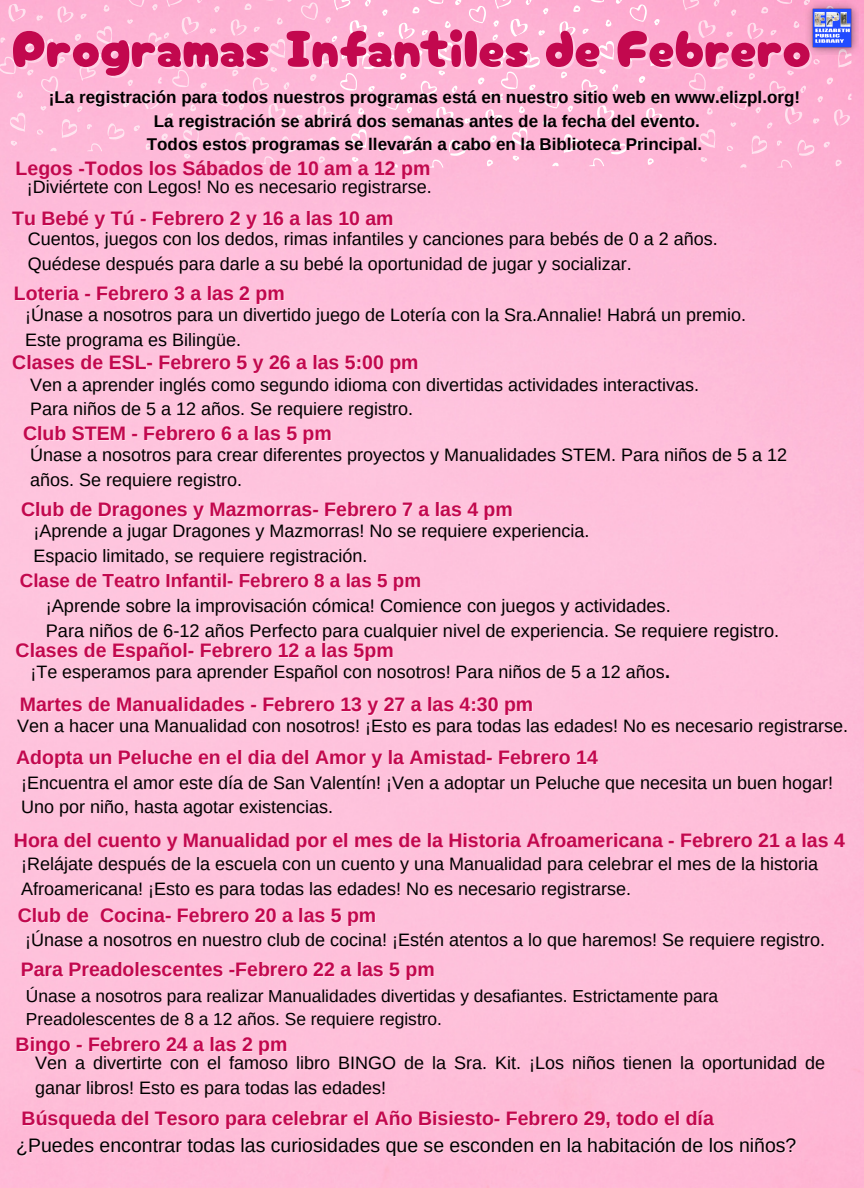
<style>
.page{position:relative;width:864px;height:1188px;background:#fff}
.page>*{position:absolute;margin:0;border:0;box-sizing:border-box;transform-origin:0 0}
.t1{font:51.6px "Cherry Bomb One";color:#c2084e}
.t2{font:700 19.5px "Arimo";color:#c2084e}
.t3{font:19.5px "Arimo";color:#000}
.t4{font:700 18.9px "Arimo";color:#c2084e}
.t5{font:18.3px/25.5px "Arimo";color:#000}
.t6{font:18px/24.8px "Arimo";color:#000}
.t7{font:17.85px "Arimo";color:#000}
.t8{font:17.4px/23.7px "Arimo";color:#000}
.t9{font:700 17.1px/23.2px "Arimo";color:#000;text-align:center}
.s1{font-weight:700}
</style>
<div class="page">
<svg style="left:678px;top:0;width:174px;height:168px;background:#fdb0d2"></svg>
<img style="left:805px;top:2px;width:53px;height:52px">
<svg style="left:0;top:0;width:664px;height:168px;background:#fdb9d7"></svg>
<h4 class="t1" style="left:12px;top:7px;width:801px">Programas Infantiles de Febrero</h4>
<h2 class="t9" style="left:49px;top:86px;width:753px">¡La registración para todos nuestros programas está en nuestro sitio web en www.elizpl.org!<br>La registración se abrirá dos semanas antes de la fecha del evento.<br>Todos estos programas se llevarán a cabo en la Biblioteca Principal.</h2>
<h3 class="t2" style="left:16px;top:157px;width:416px">Legos -Todos los Sábados de 10 am a 12 pm</h3>
<h1 class="t6" style="left:27px;top:174px;width:406px">¡Diviértete con Legos! No es necesario registrarse.</h1>
<p class="t2" style="left:12px;top:208px;width:383px">Tu Bebé y Tú - Febrero 2 y 16 a las 10 am</p>
<p class="t6" style="left:28px;top:227px;width:691px">Cuentos, juegos con los dedos, rimas infantiles y canciones para bebés de 0 a 2 años.<br>Quédese después para darle a su bebé la oportunidad de jugar y socializar.</p>
<h2 class="t2" style="left:14px;top:282px;width:272px">Loteria - Febrero 3 a las 2 pm</h2>
<h2 class="t6" style="left:25px;top:303px;width:722px">¡Únase a nosotros para un divertido juego de Lotería con la Sra.Annalie! Habrá un premio.<br>Este programa es Bilingüe.</h2>
<h3 class="t2" style="left:12px;top:351px;width:408px">Clases de ESL- Febrero 5 y 26 a las 5:00 pm</h3>
<h2 class="t6" style="left:30px;top:372px;width:671px">Ven a aprender inglés como segundo idioma con divertidas actividades interactivas.<br>Para niños de 5 a 12 años. Se requiere registro.</h2>
<h3 class="t2" style="left:23px;top:422px;width:310px">Club STEM - Febrero 6 a las 5 pm</h3>
<h2 class="t6" style="left:30px;top:442px;width:758px">Únase a nosotros para crear diferentes proyectos y Manualidades STEM. Para niños de 5 a 12 años. Se requiere registro.</h2>
<h2 class="t2" style="left:21px;top:499px;width:493px">Club de Dragones y Mazmorras- Febrero 7 a las 4 pm</h2>
<p class="t6" style="left:34px;top:519px;width:557px">¡Aprende a jugar Dragones y Mazmorras! No se requiere experiencia.<br>Espacio limitado, se requiere registración.</p>
<p class="t4" style="left:20px;top:569px;width:403px">Clase de Teatro Infantil- Febrero 8 a las 5 pm</p>
<p class="t5" style="left:46px;top:593px;width:735px">¡Aprende sobre la improvisación cómica! Comience con juegos y actividades.<br>Para niños de 6-12 años Perfecto para cualquier nivel de experiencia. Se requiere registro.</p>
<h3 class="t2" style="left:16px;top:640px;width:380px">Clases de Español- Febrero 12 a las 5pm</h3>
<h2 class="t7" style="left:30px;top:662px;width:641px">¡Te esperamos para aprender Español con nosotros! Para niños de 5 a 12 años<span class="s1">.</span></h2>
<p class="t2" style="left:20px;top:693px;width:515px">Martes de Manualidades - Febrero 13 y 27 a las 4:30 pm</p>
<p class="t6" style="left:17px;top:713px;width:832px">Ven a hacer una Manualidad con nosotros! ¡Esto es para todas las edades! No es necesario registrarse.</p>
<h3 class="t2" style="left:16px;top:746px;width:583px">Adopta un Peluche en el dia del Amor y la Amistad- Febrero 14</h3>
<h3 class="t6" style="left:21px;top:770px;width:813px">¡Encuentra el amor este día de San Valentín! ¡Ven a adoptar un Peluche que necesita un buen hogar!<br>Uno por niño, hasta agotar existencias.</h3>
<h2 class="t2" style="left:14px;top:830px;width:832px">Hora del cuento y Manualidad por el mes de la Historia Afroamericana - Febrero 21 a las 4</h2>
<h3 class="t6" style="left:21px;top:852px;width:799px">¡Relájate después de la escuela con un cuento y una Manualidad para celebrar el mes de la historia<br>Afroamericana! ¡Esto es para todas las edades! No es necesario registrarse.</h3>
<h2 class="t2" style="left:18px;top:905px;width:73px">Club de</h2>
<h2 class="t2" style="left:100px;top:905px;width:278px">Cocina- Febrero 20 a las 5 pm</h2>
<p class="t6" style="left:25px;top:928px;width:801px">¡Únase a nosotros en nuestro club de cocina! ¡Estén atentos a lo que haremos! Se requiere registro.</p>
<h2 class="t2" style="left:21px;top:958px;width:415px">Para Preadolescentes -Febrero 22 a las 5 pm</h2>
<h3 class="t8" style="left:26px;top:984px;width:694px">Únase a nosotros para realizar Manualidades divertidas y desafiantes. Estrictamente para<br>Preadolescentes de 8 a 12 años. Se requiere registro.</h3>
<p class="t2" style="left:16px;top:1033px;width:273px">Bingo - Febrero 24 a las 2 pm</p>
<p class="t6" style="left:35px;top:1050px;width:792px">Ven a divertirte con el famoso libro BINGO de la Sra. Kit. ¡Los niños tienen la oportunidad de ganar libros! Esto es para todas las edades!</p>
<h3 class="t2" style="left:22px;top:1108px;width:694px">Búsqueda del Tesoro para celebrar el Año Bisiesto- Febrero 29, todo el día</h3>
<h2 class="t3" style="left:16px;top:1135px;width:782px">¿Puedes encontrar todas las curiosidades que se esconden en la habitación de los niños?</h2>
</div>
